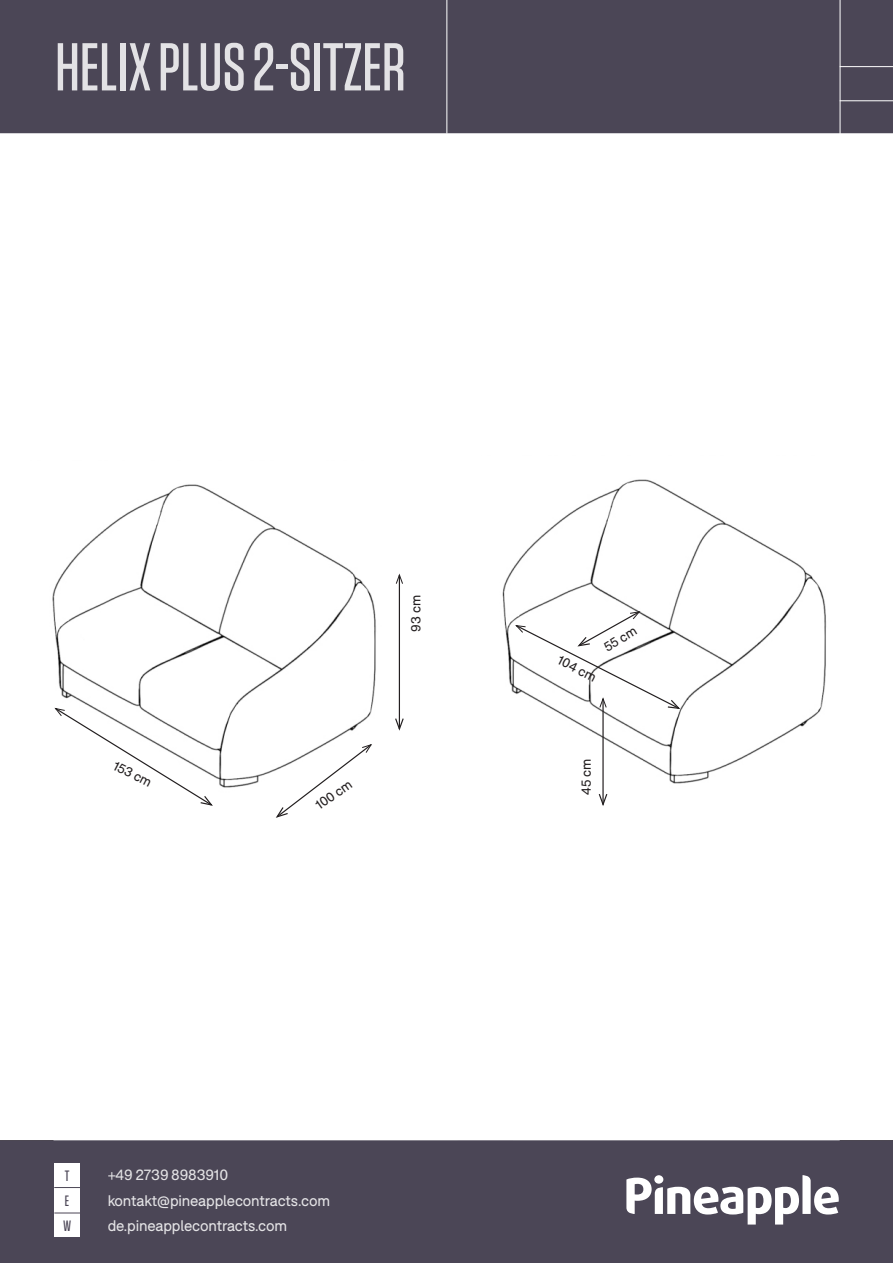
<style>
.page{position:relative;width:893px;height:1263px;background:#fff}
.page>*{position:absolute;margin:0;border:0;box-sizing:border-box;transform-origin:0 0}
.t1{font:500 67.5px "Tungsten";color:#fff}
.t2{font:15px "F37 Bolton";letter-spacing:-.01em;color:#fff}
.t3{font:500 15px "Tungsten";color:#4b4656}
.t4{font:13.2px "F37 Bolton";letter-spacing:-.01em;color:#231f20}
</style>
<div class="page">
<div style="left:1px;top:1px;width:891px;height:131px;background:#4b4656"></div>
<div style="left:0;top:0;width:893px;height:133px;border:2px solid #4b4656"></div>
<div style="left:1px;top:1141px;width:891px;height:121px;background:#4b4656"></div>
<div style="left:0;top:1140px;width:893px;height:123px;border:2px solid #4b4656"></div>
<svg style="left:626px;top:1175px;width:213px;height:49px"></svg>
<div style="left:654px;top:1175px;width:9px;height:9px;background:#fff;border-radius:50%"></div>
<div style="left:54px;top:1162px;width:26px;height:25px;background:#fff"></div>
<div style="left:54px;top:1187px;width:26px;height:25px;background:#fff"></div>
<svg style="left:54px;top:1187px;width:26px;height:1px"></svg>
<hr style="left:840px;top:0;width:1px;height:135px;background:#fff">
<hr style="left:840px;top:66px;width:53px;height:1px;background:#fff">
<hr style="left:840px;top:100px;width:53px;height:1px;background:#fff">
<hr style="left:446px;top:0;width:1px;height:134px;background:#fff">
<div style="left:54px;top:1212px;width:26px;height:25px;background:#fff"></div>
<svg style="left:54px;top:1212px;width:26px;height:1px"></svg>
<img style="left:52px;top:484px;width:347px;height:304px">
<svg style="left:54px;top:707px;width:160px;height:99px"></svg>
<svg style="left:274px;top:743px;width:99px;height:75px"></svg>
<hr style="left:399px;top:575px;width:1px;height:154px;background:#231f20">
<svg style="left:395px;top:573px;width:8px;height:11px"></svg>
<svg style="left:394px;top:717px;width:10px;height:15px"></svg>
<img style="left:502px;top:479px;width:325px;height:305px">
<hr style="left:602px;top:699px;width:2px;height:105px;background:#231f20">
<svg style="left:515px;top:610px;width:167px;height:100px"></svg>
<svg style="left:598px;top:792px;width:10px;height:14px"></svg>
<h1 class="t1" style="left:55px;top:32px;width:352px">HELIX PLUS 2-SITZER</h1>
<p class="t4" style="left:118px;top:757px;width:43px;rotate:27deg">153 cm</p>
<p class="t4" style="left:408px;top:631px;width:38px;rotate:-90deg">93 cm</p>
<p class="t4" style="left:312px;top:800px;width:43px;rotate:-35deg">100 cm</p>
<p class="t4" style="left:601px;top:641px;width:37px;rotate:-31deg">55 cm</p>
<p class="t4" style="left:562px;top:652px;width:43px;rotate:27deg">104 cm</p>
<p class="t4" style="left:578px;top:795px;width:38px;rotate:-90deg">45 cm</p>
<p class="t3" style="left:65px;top:1168px;width:6px">T</p>
<p class="t2" style="left:107px;top:1166px;width:122px">+49 2739 8983910</p>
<p class="t3" style="left:65px;top:1193px;width:6px">E</p>
<p class="t2" style="left:107px;top:1191px;width:224px">kontakt@pineapplecontracts.com</p>
<p class="t3" style="left:63px;top:1218px;width:10px">W</p>
<p class="t2" style="left:107px;top:1217px;width:181px">de.pineapplecontracts.com</p>
</div>
